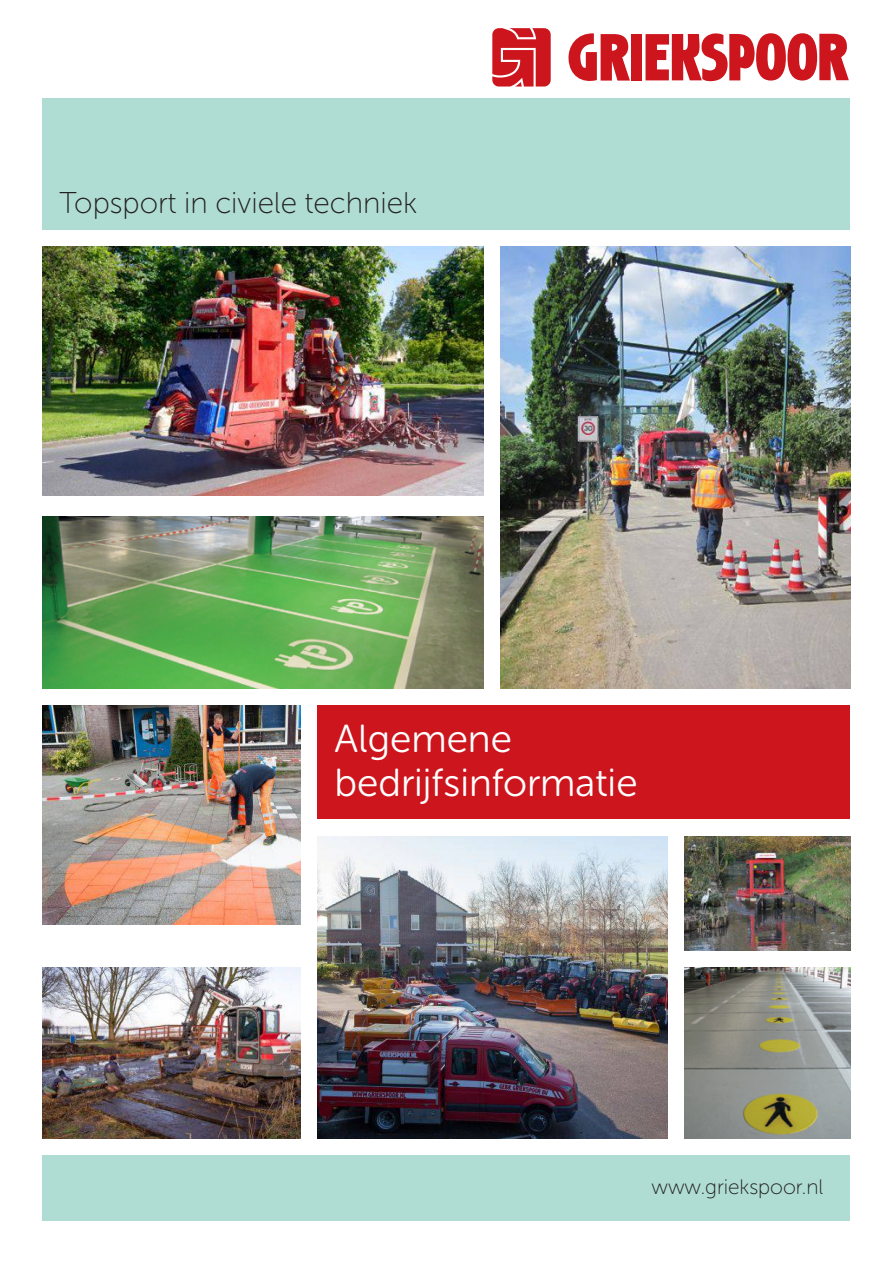
<style>
.page{position:relative;width:893px;height:1263px;background:#fff}
.page>*{position:absolute;margin:0;border:0;box-sizing:border-box;transform-origin:0 0}
.t1{font:39px/43.5px "Museo Sans Rounded 300";color:#fff}
.t2{font:30px "Museo Sans Rounded 100";color:#231f20}
.t3{font:21px "Museo Sans Rounded 100";color:#231f20}
</style>
<div class="page">
<img style="left:684px;top:967px;width:166px;height:171px">
<img style="left:317px;top:836px;width:350px;height:302px">
<img style="left:684px;top:836px;width:166px;height:114px">
<div style="left:317px;top:705px;width:533px;height:114px;background:#cd151d"></div>
<img style="left:43px;top:705px;width:257px;height:220px">
<div style="left:43px;top:98px;width:807px;height:132px;background:#afddd3"></div>
<img style="left:501px;top:247px;width:349px;height:441px">
<div style="left:43px;top:1155px;width:807px;height:65px;background:#afddd3"></div>
<img style="left:43px;top:967px;width:257px;height:171px">
<img style="left:43px;top:247px;width:441px;height:248px">
<img style="left:43px;top:516px;width:441px;height:172px">
<div style="left:631px;top:34px;width:11px;height:47px;background:#cd151d"></div>
<svg style="left:568px;top:33px;width:62px;height:48px"></svg>
<svg style="left:645px;top:33px;width:204px;height:49px"></svg>
<svg style="left:492px;top:28px;width:59px;height:58px;background:#d4363d"></svg>
<p class="t2" style="left:60px;top:186px;width:359px">Topsport in civiele techniek</p>
<p class="t1" style="left:334px;top:718px;width:305px">Algemene bedrijfsinformatie</p>
<p class="t3" style="left:651px;top:1176px;width:173px">www.griekspoor.nl</p>
</div>
